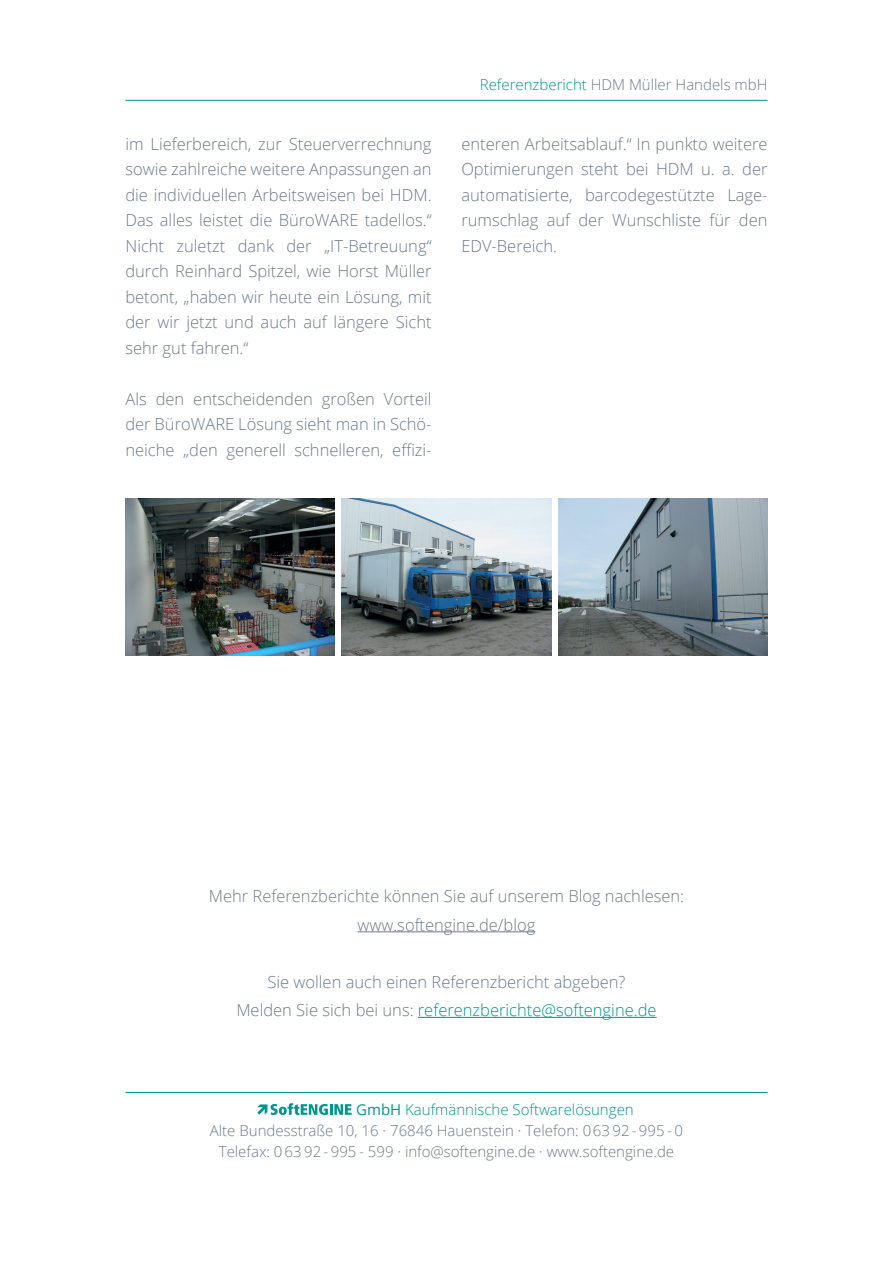
<style>
.page{position:relative;width:893px;height:1263px;background:#fff}
.page>*{position:absolute;margin:0;border:0;box-sizing:border-box;transform-origin:0 0}
.t1{font:300 16.5px/25.5px "Open Sans";color:#697a8a;text-align:justify}
.t2{font:300 15px "Open Sans";color:#697a8a}
.t3{font:300 15px "Open Sans";color:#00958e}
.s1{color:#00958e}
.s2{font-weight:400}
</style>
<div class="page">
<hr style="left:358px;top:931px;width:177px;height:1px;background:#697a8a">
<hr style="left:418px;top:1017px;width:239px;height:1px;background:#00958e">
<hr style="left:125px;top:1092px;width:642px;height:1px;background:#00958e">
<svg style="left:257px;top:1103px;width:95px;height:12px"></svg>
<hr style="left:125px;top:100px;width:642px;height:1px;background:#00958e">
<img style="left:125px;top:498px;width:210px;height:157px">
<img style="left:342px;top:498px;width:209px;height:157px">
<img style="left:558px;top:498px;width:209px;height:157px">
<p class="t1" style="left:125px;top:131px;width:308px">im Lieferbereich, zur Steuerverrechnung sowie zahlreiche weitere Anpassungen an die individuellen Arbeitsweisen bei HDM.<br>Das alles leistet die BüroWARE tadellos.“ Nicht zuletzt dank der „IT-Betreuung“ durch Reinhard Spitzel, wie Horst Müller betont, „haben wir heute ein Lösung, mit der wir jetzt und auch auf längere Sicht sehr gut fahren.“</p>
<p class="t1" style="left:125px;top:386px;width:308px">Als den entscheidenden großen Vorteil der BüroWARE Lösung sieht man in Schö&shy;neiche „den generell schnelleren, effizi-</p>
<p class="t2" style="left:480px;top:74px;width:289px"><span class="s1">Referenzbericht</span> HDM Müller Handels mbH</p>
<p class="t1" style="left:461px;top:131px;width:308px">enteren Arbeitsablauf.“ In punkto weitere Optimierungen steht bei HDM u. a. der automatisierte, barcodegestützte Lage&shy;rumschlag auf der Wunschliste für den EDV-Bereich.</p>
<p class="t1" style="left:209px;top:881px;width:477px;line-height:28.5px;text-align:center">Mehr Referenzberichte können Sie auf unserem Blog nachlesen: www.softengine.de/blog</p>
<p class="t1" style="left:236px;top:967px;width:422px;line-height:28.5px;text-align:center">Sie wollen auch einen Referenzbericht abgeben?<br>Melden Sie sich bei uns: <span class="s1">referenzberichte@softengine.de</span></p>
<p class="t3" style="left:356px;top:1099px;width:279px"><span class="s2">GmbH</span> Kaufmännische Softwarelösungen</p>
<p class="t2" style="left:210px;top:1120px;width:475px">Alte Bundesstraße 10, 16 · 76846 Hauenstein · Telefon: 063 92 - 995 - 0</p>
<p class="t2" style="left:219px;top:1141px;width:457px">Telefax: 0 63 92 - 995 - 599 · info@softengine.de · www.softengine.de</p>
</div>
